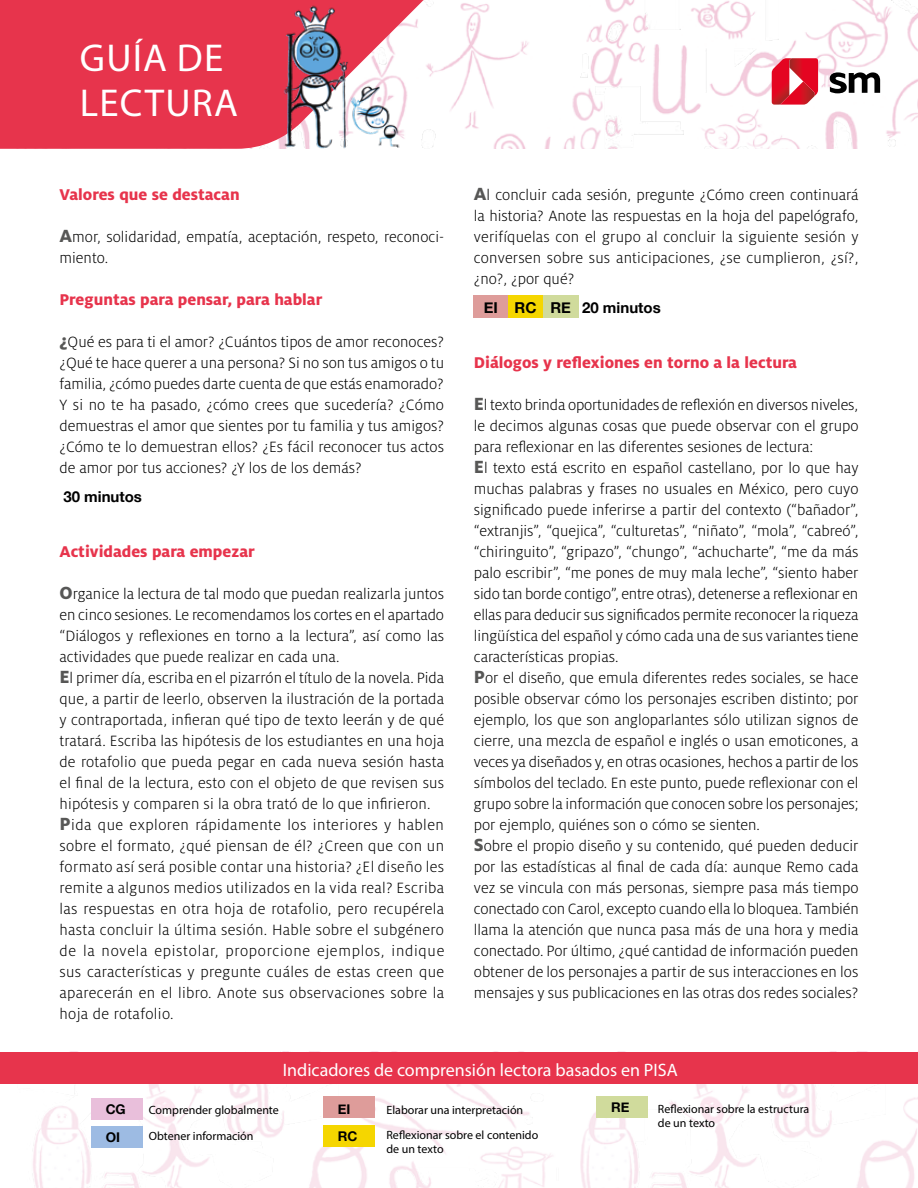
<style>
.page{position:relative;width:918px;height:1188px;background:#fff}
.page>*{position:absolute;margin:0;border:0;box-sizing:border-box;transform-origin:0 0}
.t1{font:39px/45px "Myriad Pro";letter-spacing:.03em;color:#fff}
.t2{font:18px "Myriad Pro";color:#fff}
.t3{font:800 17.25px "Milo Pro";color:#e7344c}
.t4{font:300 16.5px/21px "Milo Pro";color:#000}
.t5{font:700 15px "Helvetica Neue";color:#000}
.t6{font:700 13.35px "Helvetica Neue";color:#000}
.t7{font:12px/25.2px "Myriad Pro";color:#000}
.s1{font-weight:800;font-size:19.5px;color:#575756}
</style>
<div class="page">
<img style="left:448px;top:0;width:470px;height:149px">
<svg style="left:0;top:0;width:448px;height:149px;background:#ea4f63"></svg>
<img style="left:0;top:1083px;width:918px;height:105px">
<div style="left:0;top:1052px;width:918px;height:31px;background:#e7344c"></div>
<div style="left:91px;top:1098px;width:51px;height:21px;background:#e9bfdb"></div>
<div style="left:323px;top:1097px;width:51px;height:21px;background:#de9c9a"></div>
<div style="left:91px;top:1127px;width:51px;height:21px;background:#9dbbe3"></div>
<div style="left:323px;top:1125px;width:51px;height:22px;background:#f5d600"></div>
<div style="left:596px;top:1097px;width:51px;height:21px;background:#d0db9c"></div>
<img style="left:263px;top:0;width:144px;height:149px">
<svg style="left:830px;top:72px;width:50px;height:21px"></svg>
<svg style="left:772px;top:58px;width:46px;height:47px;background:#de3547"></svg>
<div style="left:474px;top:295px;width:34px;height:22px;background:#de9c9a"></div>
<div style="left:508px;top:295px;width:35px;height:22px;background:#f5d600"></div>
<div style="left:543px;top:295px;width:35px;height:22px;background:#d0db9c"></div>
<h1 class="t1" style="left:80px;top:35px;width:159px">GUÍA DE<br>LECTURA</h1>
<p class="t3" style="left:60px;top:184px;width:182px">Valores que se destacan</p>
<p class="t4" style="left:60px;top:226px;width:386px"><span class="s1">A</span>mor, solidaridad, empatía, aceptación, respeto, reconoci&shy;miento.</p>
<p class="t3" style="left:60px;top:289px;width:264px">Preguntas para pensar, para hablar</p>
<p class="t4" style="left:60px;top:331px;width:386px;text-align:justify"><span class="s1">¿</span>Qué es para ti el amor? ¿Cuántos tipos de amor reconoces? ¿Qué te hace querer a una persona? Si no son tus amigos o tu familia, ¿cómo puedes darte cuenta de que estás enamorado?<br>Y si no te ha pasado, ¿cómo crees que sucedería? ¿Cómo demuestras el amor que sientes por tu familia y tus amigos? ¿Cómo te lo demuestran ellos? ¿Es fácil reconocer tus actos de amor por tus acciones? ¿Y los de los demás?</p>
<p class="t5" style="left:63px;top:485px;width:80px">30 minutos</p>
<p class="t3" style="left:60px;top:541px;width:197px">Actividades para empezar</p>
<p class="t4" style="left:60px;top:583px;width:386px"><span class="s1">O</span>rganice la lectura de tal modo que puedan realizarla juntos en cinco sesiones. Le recomendamos los cortes en el apartado “Diálogos y reflexiones en torno a la lectura”, así como las actividades que puede realizar en cada una.<br><span class="s1">E</span>l primer día, escriba en el pizarrón el título de la novela. Pida que, a partir de leerlo, observen la ilustración de la portada y contraportada, infieran qué tipo de texto leerán y de qué tratará. Escriba las hipótesis de los estudiantes en una hoja de rotafolio que pueda pegar en cada nueva sesión hasta el final de la lectura, esto con el objeto de que revisen sus hipótesis y comparen si la obra trató de lo que infirieron.<br><span class="s1">P</span>ida que exploren rápidamente los interiores y hablen sobre el formato, ¿qué piensan de él? ¿Creen que con un formato así será posible contar una historia? ¿El diseño les remite a algunos medios utilizados en la vida real? Escriba las respuestas en otra hoja de rotafolio, pero recupérela hasta concluir la última sesión. Hable sobre el subgénero de la novela epistolar, proporcione ejemplos, indique sus características y pregunte cuáles de estas creen que aparecerán en el libro. Anote sus observaciones sobre la hoja de rotafolio.</p>
<p class="t4" style="left:474px;top:184px;width:386px;text-align:justify"><span class="s1">A</span>l concluir cada sesión, pregunte ¿Cómo creen continuará la historia? Anote las respuestas en la hoja del papelógrafo, verifíquelas con el grupo al concluir la siguiente sesión y conversen sobre sus anticipaciones, ¿se cumplieron, ¿sí?, ¿no?, ¿por qué?</p>
<p class="t5" style="left:484px;top:296px;width:178px">EI RC RE 20 minutos</p>
<p class="t3" style="left:474px;top:352px;width:325px">Diálogos y reflexiones en torno a la lectura</p>
<p class="t4" style="left:474px;top:394px;width:386px"><span class="s1">E</span>l texto brinda oportunidades de reflexión en diversos niveles, le decimos algunas cosas que puede observar con el grupo para reflexionar en las diferentes sesiones de lectura:<br><span class="s1">E</span>l texto está escrito en español castellano, por lo que hay muchas palabras y frases no usuales en México, pero cuyo significado puede inferirse a partir del contexto (“bañador”, “extranjis”, “quejica”, “culturetas”, “niñato”, “mola”, “cabreó”, “chiringuito”, “gripazo”, “chungo”, “achucharte”, “me da más palo escribir”, “me pones de muy mala leche”, “siento haber sido tan borde contigo”, entre otras), detenerse a reflexionar en ellas para deducir sus significados permite reconocer la riqueza lingüística del español y cómo cada una de sus variantes tiene características propias.<br><span class="s1">P</span>or el diseño, que emula diferentes redes sociales, se hace posible observar cómo los personajes escriben distinto; por ejemplo, los que son angloparlantes sólo utilizan signos de cierre, una mezcla de español e inglés o usan emoticones, a veces ya diseñados y, en otras ocasiones, hechos a partir de los símbolos del teclado. En este punto, puede reflexionar con el grupo sobre la información que conocen sobre los personajes; por ejemplo, quiénes son o cómo se sienten.<br><span class="s1">S</span>obre el propio diseño y su contenido, qué pueden deducir por las estadísticas al final de cada día: aunque Remo cada vez se vincula con más personas, siempre pasa más tiempo conectado con Carol, excepto cuando ella lo bloquea. También llama la atención que nunca pasa más de una hora y media conectado. Por último, ¿qué cantidad de información pueden obtener de los personajes a partir de sus interacciones en los mensajes y sus publicaciones en las otras dos redes sociales?</p>
<p class="t2" style="left:283px;top:1059px;width:396px">Indicadores de comprensión lectora basados en PISA</p>
<p class="t6" style="left:106px;top:1099px;width:22px">CG</p>
<p class="t6" style="left:338px;top:1099px;width:14px">EI</p>
<p class="t6" style="left:106px;top:1127px;width:16px">OI</p>
<p class="t6" style="left:338px;top:1126px;width:21px">RC</p>
<p class="t7" style="left:149px;top:1097px;width:132px">Comprender globalmente</p>
<p class="t7" style="left:386px;top:1097px;width:153px">Elaborar una interpretación<br>Reflexionar sobre el contenido</p>
<p class="t7" style="left:386px;top:1136px;width:59px">de un texto</p>
<p class="t7" style="left:149px;top:1123px;width:106px">Obtener información</p>
<p class="t6" style="left:611px;top:1097px;width:20px">RE</p>
<p class="t7" style="left:658px;top:1101px;width:153px;line-height:14.4px">Reflexionar sobre la estructura de un texto</p>
</div>
